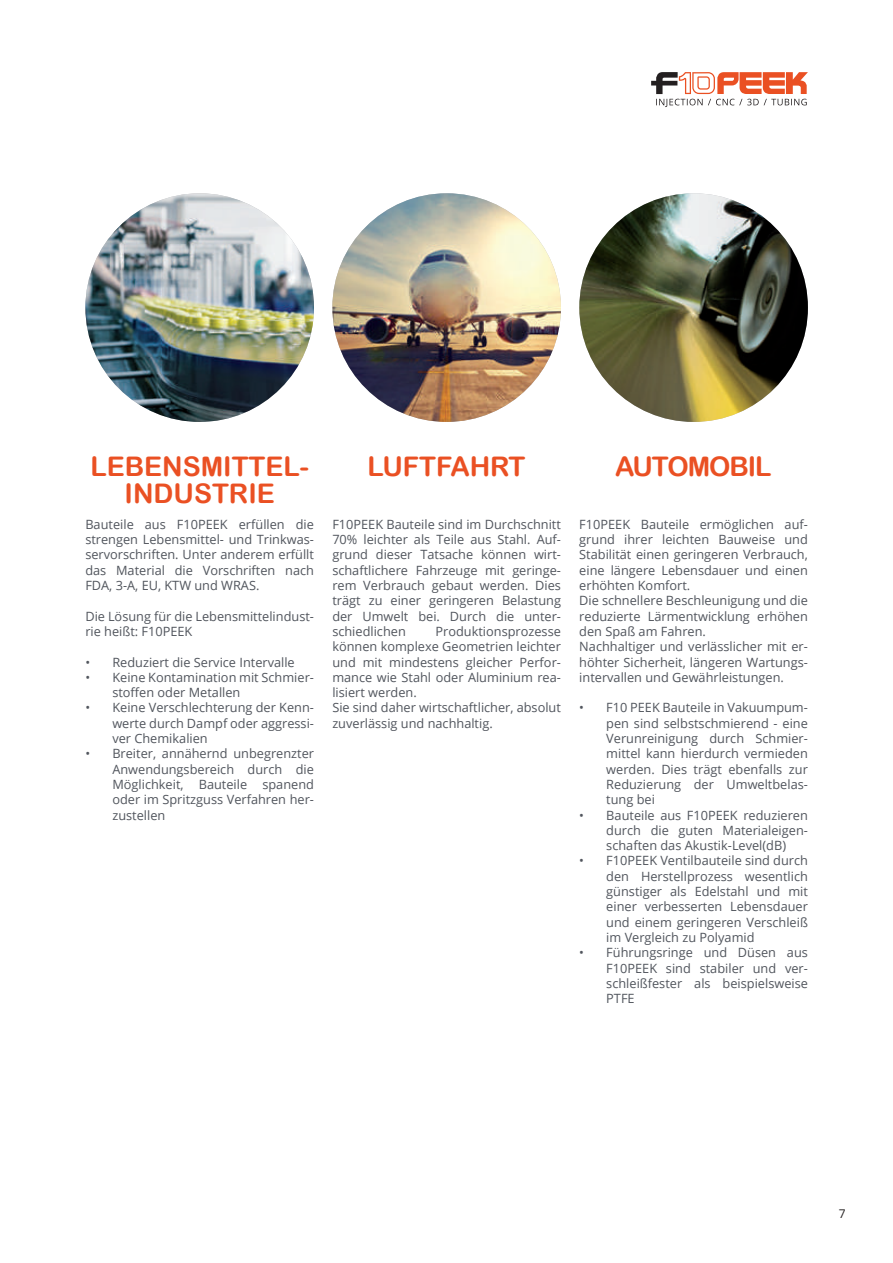
<style>
.page{position:relative;width:893px;height:1263px;background:#fff}
.page>*{position:absolute;margin:0;border:0;box-sizing:border-box;transform-origin:0 0}
.t1{font:27px/27px "Arial Rounded MT Bold";color:#ea5023;text-align:center}
.t2{font:27px "Arial Rounded MT Bold";letter-spacing:-.04em;color:#ea5023}
.t3{font:12.75px/15.3px "Open Sans";color:#51555d;text-align:justify}
.t4{font:12px "Open Sans";color:#231f20}
</style>
<div class="page">
<img style="left:85px;top:193px;width:229px;height:229px;border-radius:114px">
<img style="left:332px;top:193px;width:229px;height:229px;border-radius:114px">
<img style="left:579px;top:193px;width:229px;height:229px;border-radius:114px">
<svg style="left:651px;top:72px;width:157px;height:35px"></svg>
<h1 class="t1" style="left:91px;top:453px;width:220px">LEBENSMITTEL-<br>INDUSTRIE</h1>
<h1 class="t1" style="left:367px;top:453px;width:159px">LUFTFAHRT</h1>
<h1 class="t2" style="left:615px;top:451px;width:158px">AUTOMOBIL</h1>
<p class="t3" style="left:85px;top:516px;width:230px">Bauteile aus F10PEEK erfüllen die strengen Lebensmittel- und Trinkwas&shy;servorschriften. Unter anderem erfüllt das Material die Vorschriften nach FDA, 3-A, EU, KTW und WRAS.</p>
<p class="t3" style="left:85px;top:608px;width:230px">Die Lösung für die Lebensmittelindust&shy;rie heißt: F10PEEK</p>
<p class="t3" style="left:85px;top:654px;width:211px">• Reduziert die Service Intervalle</p>
<p class="t3" style="left:112px;top:669px;width:203px;text-indent:-27px">• Keine Kontamination mit Schmier&shy;stoffen oder Metallen</p>
<p class="t3" style="left:112px;top:700px;width:203px;text-indent:-27px">• Keine Verschlechterung der Kenn&shy;werte durch Dampf oder aggressi&shy;ver Chemikalien</p>
<p class="t3" style="left:112px;top:746px;width:203px;text-indent:-27px">• Breiter, annähernd unbegrenzter Anwendungsbereich durch die Möglichkeit, Bauteile spanend oder im Spritzguss Verfahren her&shy;zustellen</p>
<p class="t3" style="left:332px;top:516px;width:230px">F10PEEK Bauteile sind im Durchschnitt 70% leichter als Teile aus Stahl. Auf&shy;grund dieser Tatsache können wirt&shy;schaftlichere Fahrzeuge mit geringe&shy;rem Verbrauch gebaut werden. Dies trägt zu einer geringeren Belastung der Umwelt bei. Durch die unter&shy;schiedlichen</p>
<p class="t3" style="left:332px;top:623px;width:230px;text-align:left;text-indent:103px">Produktionsprozesse können komplexe Geometrien leichter und mit mindestens gleicher Perfor&shy;mance wie Stahl oder Aluminium rea&shy;lisiert werden.<br>Sie sind daher wirtschaftlicher, absolut zuverlässig und nachhaltig.</p>
<p class="t3" style="left:579px;top:516px;width:230px;text-align:left">F10PEEK Bauteile ermöglichen auf&shy;grund ihrer leichten Bauweise und Stabilität einen geringeren Verbrauch, eine längere Lebensdauer und einen erhöhten Komfort.<br>Die schnellere Beschleunigung und die reduzierte Lärmentwicklung erhöhen den Spaß am Fahren.<br>Nachhaltiger und verlässlicher mit er&shy;höhter Sicherheit, längeren Wartungs&shy;intervallen und Gewährleistungen.</p>
<p class="t3" style="left:606px;top:700px;width:203px;text-indent:-27px">• F10 PEEK Bauteile in Vakuumpum&shy;pen sind selbstschmierend - eine Verunreinigung durch Schmier&shy;mittel kann hierdurch vermieden werden. Dies trägt ebenfalls zur Reduzierung der Umweltbelas&shy;tung bei</p>
<p class="t3" style="left:606px;top:807px;width:203px;text-indent:-27px">• Bauteile aus F10PEEK reduzieren durch die guten Materialeigen&shy;schaften das Akustik-Level(dB)</p>
<p class="t3" style="left:606px;top:853px;width:203px;text-indent:-27px">• F10PEEK Ventilbauteile sind durch den Herstellprozess wesentlich günstiger als Edelstahl und mit einer verbesserten Lebensdauer und einem geringeren Verschleiß im Vergleich zu Polyamid</p>
<p class="t3" style="left:606px;top:945px;width:203px;text-indent:-27px">• Führungsringe und Düsen aus F10PEEK sind stabiler und ver&shy;schleißfester als beispielsweise PTFE</p>
<p class="t4" style="left:839px;top:1205px;width:8px">7</p>
</div>
